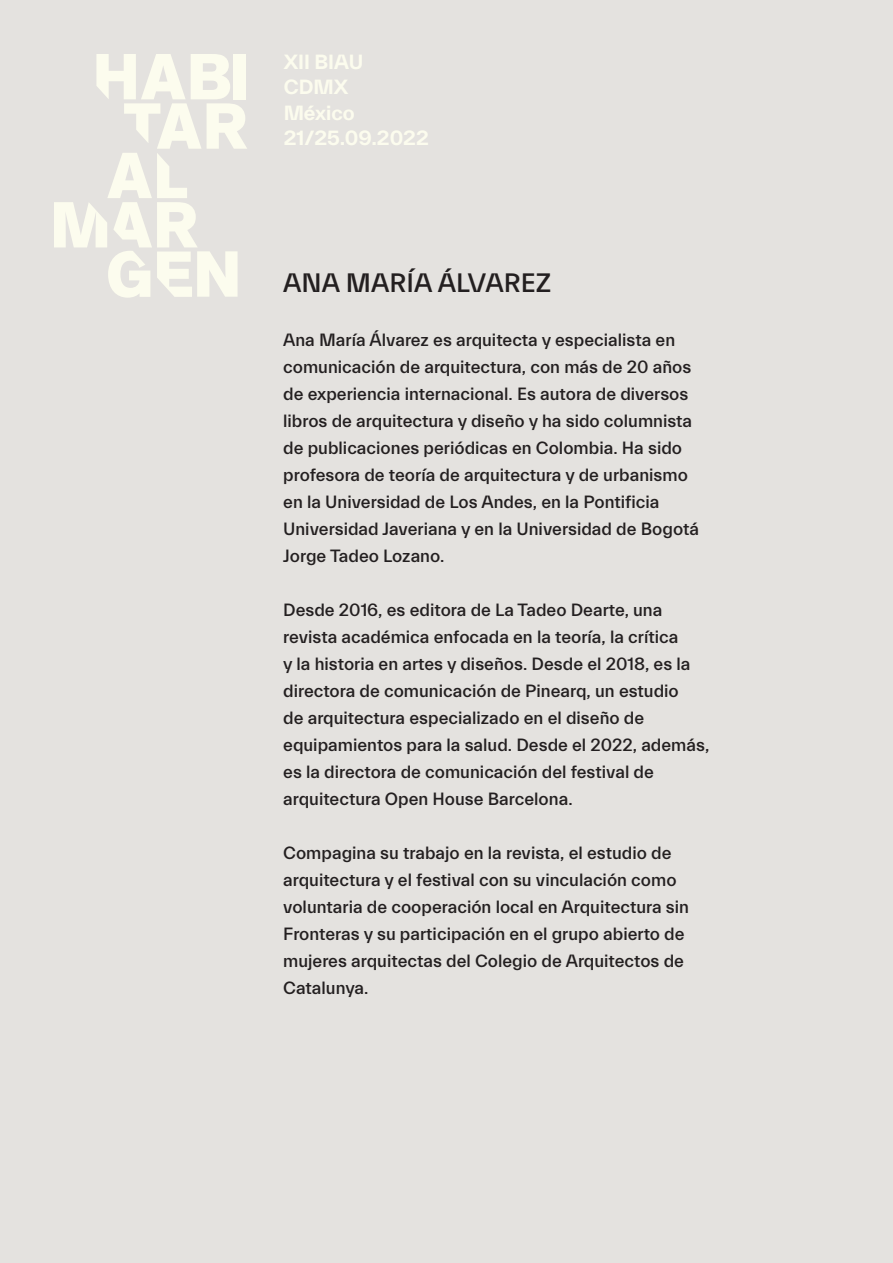
<style>
.page{position:relative;width:893px;height:1263px;background:#e4e2df}
.page>*{position:absolute;margin:0;border:0;box-sizing:border-box;transform-origin:0 0}
.t1{font:500 27px "Everett";color:#231f20}
.t2{font:700 18.75px/25.5px "Everett";color:#fcfcee}
.t3{font:500 18px/27px "Everett";color:#231f20}
</style>
<div class="page">
<svg style="left:54px;top:54px;width:193px;height:244px"></svg>
<p class="t2" style="left:284px;top:49px;width:147px">XII BIAU<br>CDMX<br>México<br>21/25.09.2022</p>
<h1 class="t1" style="left:283px;top:268px;width:270px">ANA MARÍA ÁLVAREZ</h1>
<p class="t3" style="left:283px;top:326px;width:417px">Ana María Álvarez es arquitecta y especialista en comunicación de arquitectura, con más de 20 años de experiencia internacional. Es autora de diversos libros de arquitectura y diseño y ha sido columnista de publicaciones periódicas en Colombia. Ha sido profesora de teoría de arquitectura y de urbanismo en la Universidad de Los Andes, en la Pontificia Universidad Javeriana y en la Universidad de Bogotá Jorge Tadeo Lozano.</p>
<p class="t3" style="left:283px;top:596px;width:428px">Desde 2016, es editora de La Tadeo Dearte, una revista académica enfocada en la teoría, la crítica<br>y la historia en artes y diseños. Desde el 2018, es la directora de comunicación de Pinearq, un estudio<br>de arquitectura especializado en el diseño de equipamientos para la salud. Desde el 2022, además, es la directora de comunicación del festival de arquitectura Open House Barcelona.</p>
<p class="t3" style="left:283px;top:839px;width:407px">Compagina su trabajo en la revista, el estudio de arquitectura y el festival con su vinculación como voluntaria de cooperación local en Arquitectura sin Fronteras y su participación en el grupo abierto de mujeres arquitectas del Colegio de Arquitectos de Catalunya.</p>
</div>
